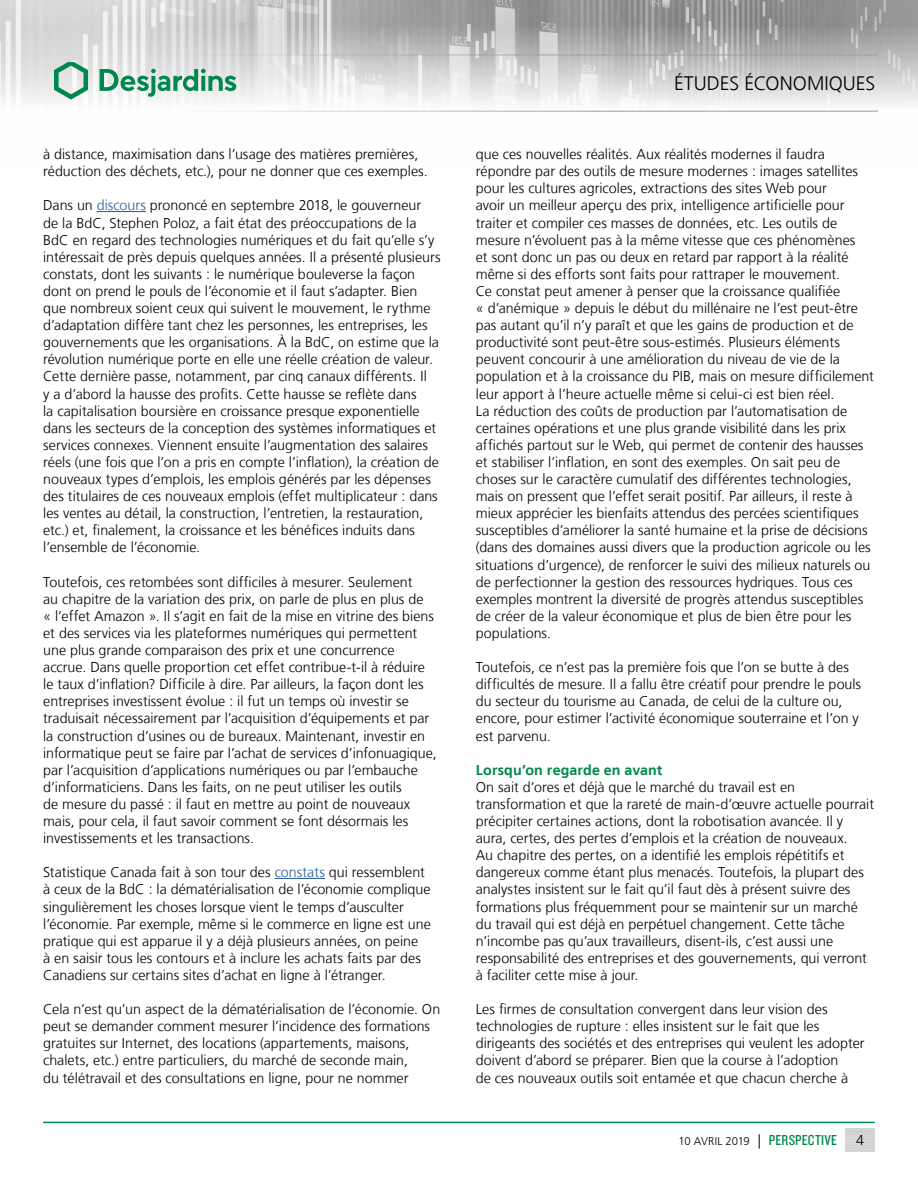
<style>
.page{position:relative;width:918px;height:1188px;background:#fff}
.page>*{position:absolute;margin:0;border:0;box-sizing:border-box;transform-origin:0 0}
.t1{font:300 19.5px "Frutiger LT";color:#000}
.t2{font:300 14.25px/17.1px "Frutiger LT";color:#000}
.t3{font:700 14.25px "Frutiger LT";letter-spacing:.005em;color:#00874e}
.t4{font:300 11.25px "Frutiger LT";letter-spacing:-.015em;color:#000}
.s1{color:#275b9b}
.s2{font-size:14.25px}
.s3{font-family:"Knockout 29 Junior Ltweight";font-weight:400;font-size:15px;color:#00874e}
</style>
<div class="page">
<img style="left:0;top:1px;width:918px;height:110px">
<hr style="left:0;top:55px;width:878px;height:1px;background:#9d9d9c">
<hr style="left:0;top:111px;width:878px;height:1px;background:#9d9d9c">
<svg style="left:54px;top:62px;width:34px;height:38px"></svg>
<svg style="left:100px;top:69px;width:136px;height:28px"></svg>
<hr style="left:43px;top:1122px;width:832px;height:1px;background:#00874e">
<hr style="left:97px;top:211px;width:49px;height:1px;background:#275b9b">
<hr style="left:275px;top:878px;width:50px;height:1px;background:#275b9b">
<p class="t2" style="left:43px;top:146px;width:377px">à distance, maximisation dans l’usage des matières premières,</p>
<p class="t2" style="left:43px;top:163px;width:386px">réduction des déchets, etc.), pour ne donner que ces exemples.</p>
<p class="t2" style="left:43px;top:197px;width:399px">Dans un <span class="s1">discours</span> prononcé en septembre 2018, le gouverneur<br>de la BdC, Stephen Poloz, a fait état des préoccupations de la BdC en regard des technologies numériques et du fait qu’elle s’y intéressait de près depuis quelques années. Il a présenté plusieurs constats, dont les suivants : le numérique bouleverse la façon dont on prend le pouls de l’économie et il faut s’adapter. Bien que nombreux soient ceux qui suivent le mouvement, le rythme d’adaptation diffère tant chez les personnes, les entreprises, les</p>
<p class="t2" style="left:43px;top:334px;width:397px">gouvernements que les organisations. À la BdC, on estime que la</p>
<p class="t2" style="left:43px;top:351px;width:391px">révolution numérique porte en elle une réelle création de valeur.<br>Cette dernière passe, notamment, par cinq canaux différents. Il</p>
<p class="t2" style="left:43px;top:385px;width:375px">y a d’abord la hausse des profits. Cette hausse se reflète dans</p>
<p class="t2" style="left:43px;top:402px;width:394px">la capitalisation boursière en croissance presque exponentielle dans les secteurs de la conception des systèmes informatiques et</p>
<p class="t2" style="left:43px;top:437px;width:397px">services connexes. Viennent ensuite l’augmentation des salaires réels (une fois que l’on a pris en compte l’inflation), la création de</p>
<p class="t2" style="left:43px;top:471px;width:396px">nouveaux types d’emplois, les emplois générés par les dépenses des titulaires de ces nouveaux emplois (effet multiplicateur : dans les ventes au détail, la construction, l’entretien, la restauration,</p>
<p class="t2" style="left:43px;top:522px;width:373px">etc.) et, finalement, la croissance et les bénéfices induits dans</p>
<p class="t2" style="left:43px;top:539px;width:159px">l’ensemble de l’économie.</p>
<p class="t2" style="left:43px;top:573px;width:371px">Toutefois, ces retombées sont difficiles à mesurer. Seulement</p>
<p class="t2" style="left:43px;top:591px;width:382px">au chapitre de la variation des prix, on parle de plus en plus de</p>
<p class="t2" style="left:43px;top:608px;width:392px">« l’effet Amazon ». Il s’agit en fait de la mise en vitrine des biens</p>
<p class="t2" style="left:43px;top:625px;width:383px">et des services via les plateformes numériques qui permettent une plus grande comparaison des prix et une concurrence accrue. Dans quelle proportion cet effet contribue-t-il à réduire</p>
<p class="t2" style="left:43px;top:676px;width:382px">le taux d’inflation? Difficile à dire. Par ailleurs, la façon dont les</p>
<p class="t2" style="left:43px;top:693px;width:395px">entreprises investissent évolue : il fut un temps où investir se traduisait nécessairement par l’acquisition d’équipements et par la construction d’usines ou de bureaux. Maintenant, investir en informatique peut se faire par l’achat de services d’infonuagique, par l’acquisition d’applications numériques ou par l’embauche d’informaticiens. Dans les faits, on ne peut utiliser les outils<br>de mesure du passé : il faut en mettre au point de nouveaux mais, pour cela, il faut savoir comment se font désormais les investissements et les transactions.</p>
<p class="t2" style="left:43px;top:864px;width:389px">Statistique Canada fait à son tour des <span class="s1">constats</span> qui ressemblent à ceux de la BdC : la dématérialisation de l’économie complique singulièrement les choses lorsque vient le temps d’ausculter l’économie. Par exemple, même si le commerce en ligne est une pratique qui est apparue il y a déjà plusieurs années, on peine<br>à en saisir tous les contours et à inclure les achats faits par des Canadiens sur certains sites d’achat en ligne à l’étranger.</p>
<p class="t2" style="left:43px;top:1001px;width:399px">Cela n’est qu’un aspect de la dématérialisation de l’économie. On peut se demander comment mesurer l’incidence des formations gratuites sur Internet, des locations (appartements, maisons,</p>
<p class="t2" style="left:43px;top:1052px;width:366px">chalets, etc.) entre particuliers, du marché de seconde main,</p>
<p class="t2" style="left:43px;top:1069px;width:367px">du télétravail et des consultations en ligne, pour ne nommer</p>
<h1 class="t1" style="left:674px;top:73px;width:203px">ÉTUDES ÉCONOMIQUES</h1>
<p class="t2" style="left:476px;top:146px;width:351px">que ces nouvelles réalités. Aux réalités modernes il faudra</p>
<p class="t2" style="left:476px;top:163px;width:384px">répondre par des outils de mesure modernes : images satellites pour les cultures agricoles, extractions des sites Web pour</p>
<p class="t2" style="left:476px;top:197px;width:370px">avoir un meilleur aperçu des prix, intelligence artificielle pour</p>
<p class="t2" style="left:476px;top:214px;width:381px">traiter et compiler ces masses de données, etc. Les outils de mesure n’évoluent pas à la même vitesse que ces phénomènes et sont donc un pas ou deux en retard par rapport à la réalité même si des efforts sont faits pour rattraper le mouvement.</p>
<p class="t2" style="left:476px;top:283px;width:366px">Ce constat peut amener à penser que la croissance qualifiée</p>
<p class="t2" style="left:476px;top:300px;width:384px">« d’anémique » depuis le début du millénaire ne l’est peut-être pas autant qu’il n’y paraît et que les gains de production et de productivité sont peut-être sous-estimés. Plusieurs éléments peuvent concourir à une amélioration du niveau de vie de la</p>
<p class="t2" style="left:476px;top:368px;width:400px">population et à la croissance du PIB, mais on mesure difficilement</p>
<p class="t2" style="left:476px;top:385px;width:373px">leur apport à l’heure actuelle même si celui-ci est bien réel.<br>La réduction des coûts de production par l’automatisation de certaines opérations et une plus grande visibilité dans les prix</p>
<p class="t2" style="left:476px;top:437px;width:389px">affichés partout sur le Web, qui permet de contenir des hausses et stabiliser l’inflation, en sont des exemples. On sait peu de</p>
<p class="t2" style="left:476px;top:471px;width:378px">choses sur le caractère cumulatif des différentes technologies, mais on pressent que l’effet serait positif. Par ailleurs, il reste à</p>
<p class="t2" style="left:476px;top:505px;width:384px">mieux apprécier les bienfaits attendus des percées scientifiques</p>
<p class="t2" style="left:476px;top:522px;width:396px">susceptibles d’améliorer la santé humaine et la prise de décisions (dans des domaines aussi divers que la production agricole ou les</p>
<p class="t2" style="left:476px;top:556px;width:396px">situations d’urgence), de renforcer le suivi des milieux naturels ou</p>
<p class="t2" style="left:476px;top:573px;width:389px">de perfectionner la gestion des ressources hydriques. Tous ces exemples montrent la diversité de progrès attendus susceptibles de créer de la valeur économique et plus de bien être pour les populations.</p>
<p class="t2" style="left:476px;top:659px;width:375px">Toutefois, ce n’est pas la première fois que l’on se butte à des</p>
<p class="t2" style="left:476px;top:676px;width:387px">difficultés de mesure. Il a fallu être créatif pour prendre le pouls</p>
<p class="t2" style="left:476px;top:693px;width:385px">du secteur du tourisme au Canada, de celui de la culture ou, encore, pour estimer l’activité économique souterraine et l’on y est parvenu.</p>
<h5 class="t3" style="left:476px;top:761px;width:188px">Lorsqu’on regarde en avant</h5>
<p class="t2" style="left:476px;top:779px;width:400px">On sait d’ores et déjà que le marché du travail est en transformation et que la rareté de main-d’œuvre actuelle pourrait précipiter certaines actions, dont la robotisation avancée. Il y aura, certes, des pertes d’emplois et la création de nouveaux.</p>
<p class="t2" style="left:476px;top:847px;width:370px">Au chapitre des pertes, on a identifié les emplois répétitifs et</p>
<p class="t2" style="left:476px;top:864px;width:393px">dangereux comme étant plus menacés. Toutefois, la plupart des analystes insistent sur le fait qu’il faut dès à présent suivre des formations plus fréquemment pour se maintenir sur un marché du travail qui est déjà en perpétuel changement. Cette tâche n’incombe pas qu’aux travailleurs, disent-ils, c’est aussi une responsabilité des entreprises et des gouvernements, qui verront à faciliter cette mise à jour.</p>
<p class="t2" style="left:476px;top:1001px;width:353px">Les firmes de consultation convergent dans leur vision des</p>
<p class="t2" style="left:476px;top:1018px;width:390px">technologies de rupture : elles insistent sur le fait que les dirigeants des sociétés et des entreprises qui veulent les adopter doivent d’abord se préparer. Bien que la course à l’adoption<br>de ces nouveaux outils soit entamée et que chacun cherche à</p>
<p class="t4" style="left:679px;top:1135px;width:160px">10 AVRIL 2019 <span class="s2">|</span> <span class="s3">PERSPECTIVE</span></p>
<p class="t2" style="left:856px;top:1132px;width:9px">4</p>
</div>
